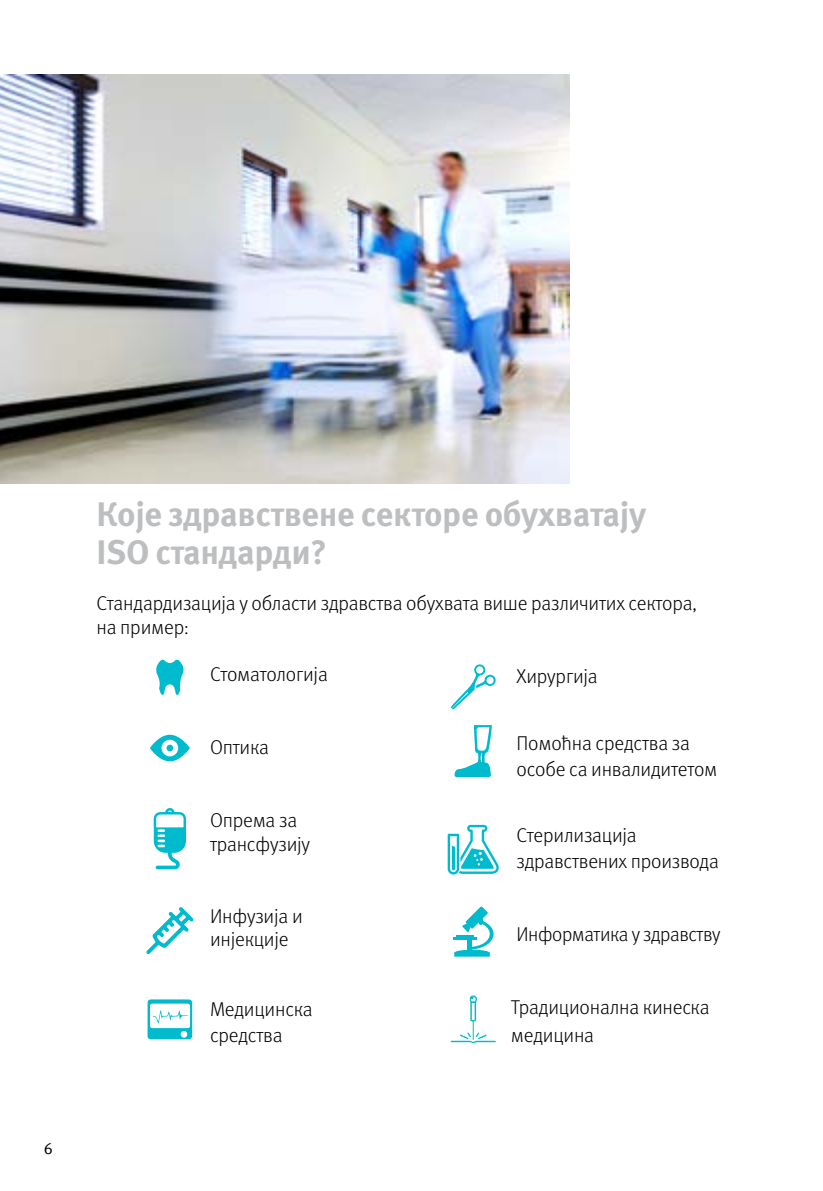
<style>
.page{position:relative;width:823px;height:1191px;background:#fff}
.page>*{position:absolute;margin:0;border:0;box-sizing:border-box;transform-origin:0 0}
.t1{font:700 34px/38px "Meta Pro";letter-spacing:-.01em;color:#bcbec0}
.t2{font:300 20px/26px "Meta Pro";letter-spacing:-.01em;color:#000}
.t3{font:16px "Meta Pro Norm";color:#000}
</style>
<div class="page">
<img style="left:0;top:74px;width:568px;height:410px">
<svg style="left:153px;top:808px;width:33px;height:61px"></svg>
<svg style="left:156px;top:659px;width:28px;height:36px"></svg>
<svg style="left:454px;top:725px;width:37px;height:52px"></svg>
<svg style="left:450px;top:664px;width:46px;height:45px"></svg>
<svg style="left:147px;top:999px;width:45px;height:40px"></svg>
<hr style="left:452px;top:937px;width:24px;height:2px;background:#00bbce">
<svg style="left:454px;top:906px;width:39px;height:50px"></svg>
<svg style="left:450px;top:995px;width:45px;height:48px"></svg>
<svg style="left:150px;top:734px;width:40px;height:27px"></svg>
<svg style="left:146px;top:907px;width:48px;height:47px"></svg>
<svg style="left:447px;top:825px;width:51px;height:49px"></svg>
<p class="t3" style="left:44px;top:1136px;width:11px">6</p>
<h1 class="t1" style="left:96px;top:493px;width:551px">Које здравствене секторе обухватају<br>ISO стандарди?</h1>
<p class="t2" style="left:96px;top:590px;width:601px;line-height:24px">Стандардизација у области здравства обухвата више различитих сектора, на пример:</p>
<p class="t2" style="left:210px;top:660px;width:119px">Стоматологија</p>
<p class="t2" style="left:516px;top:662px;width:83px">Хирургија</p>
<p class="t2" style="left:210px;top:733px;width:61px">Оптика</p>
<p class="t2" style="left:210px;top:806px;width:102px;line-height:24px">Опрема за трансфузију</p>
<p class="t2" style="left:210px;top:904px;width:94px;line-height:22px">Инфузија и инјекције</p>
<p class="t2" style="left:210px;top:995px;width:104px">Медицинска средства</p>
<p class="t2" style="left:516px;top:728px;width:202px">Помоћна средства за особе са инвалидитетом</p>
<p class="t2" style="left:516px;top:821px;width:204px">Стерилизација здравствених производа</p>
<p class="t2" style="left:516px;top:920px;width:205px">Информатика у здравству</p>
<p class="t2" style="left:510px;top:991px;width:200px;line-height:28.6px">Традиционална кинеска медицина</p>
</div>
